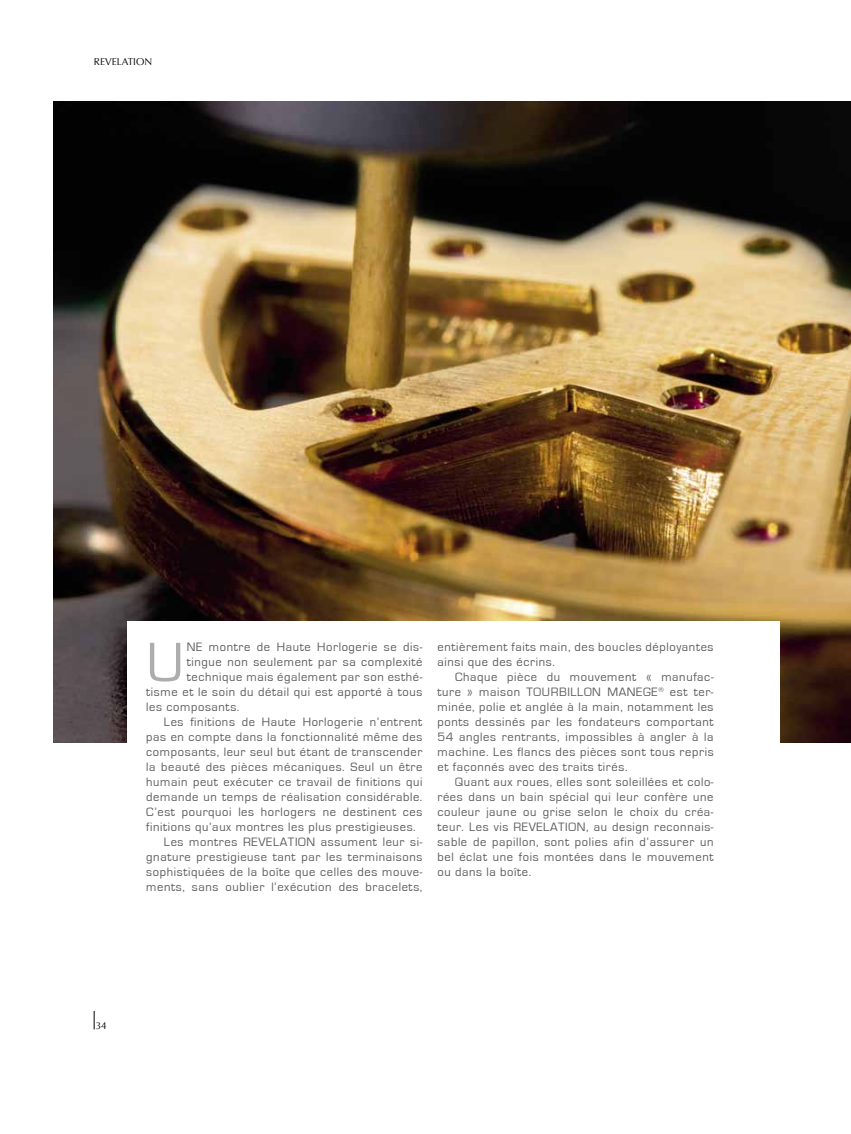
<style>
.page{position:relative;width:851px;height:1134px;background:#fff}
.page>*{position:absolute;margin:0;border:0;box-sizing:border-box;transform-origin:0 0}
.t1{font:57.5px "Eurostile";color:#aeacac}
.t2{font:12.5px/15px "Eurostile";letter-spacing:.05em;color:#5d5a59;text-align:justify}
.t3{font:10px "Optima";color:#000}
</style>
<div class="page">
<svg style="left:94px;top:1011px;width:1px;height:18px"></svg>
<img style="left:53px;top:101px;width:797px;height:642px">
<div style="left:128px;top:621px;width:652px;height:365px;background:#fff"></div>
<p class="t3" style="left:94px;top:56px;width:60px">REVELATION</p>
<h1 class="t1" style="left:146px;top:631px;width:39px">U</h1>
<p class="t2" style="left:187px;top:640px;width:237px">NE montre de Haute Horlogerie se dis-</p>
<p class="t2" style="left:187px;top:655px;width:237px">tingue non seulement par sa complexité</p>
<p class="t2" style="left:187px;top:670px;width:237px">technique mais également par son esthé-</p>
<p class="t2" style="left:146px;top:685px;width:277px">tisme et le soin du détail qui est apporté à tous</p>
<p class="t2" style="left:146px;top:700px;width:95px">les composants.</p>
<p class="t2" style="left:164px;top:715px;width:260px">Les finitions de Haute Horlogerie n’entrent</p>
<p class="t2" style="left:146px;top:730px;width:277px">pas en compte dans la fonctionnalité même des</p>
<p class="t2" style="left:146px;top:745px;width:277px">composants, leur seul but étant de transcender</p>
<p class="t2" style="left:146px;top:760px;width:277px">la beauté des pièces mécaniques. Seul un être</p>
<p class="t2" style="left:146px;top:775px;width:277px">humain peut exécuter ce travail de finitions qui</p>
<p class="t2" style="left:146px;top:790px;width:277px">demande un temps de réalisation considérable.</p>
<p class="t2" style="left:146px;top:805px;width:277px">C’est pourquoi les horlogers ne destinent ces</p>
<p class="t2" style="left:146px;top:820px;width:271px">finitions qu’aux montres les plus prestigieuses.</p>
<p class="t2" style="left:164px;top:835px;width:260px">Les montres REVELATION assument leur si-</p>
<p class="t2" style="left:146px;top:850px;width:277px">gnature prestigieuse tant par les terminaisons</p>
<p class="t2" style="left:146px;top:865px;width:277px">sophistiquées de la boîte que celles des mouve-</p>
<p class="t2" style="left:146px;top:880px;width:277px">ments, sans oublier l’exécution des bracelets,</p>
<p class="t2" style="left:437px;top:640px;width:277px">entièrement faits main, des boucles déployantes ainsi que des écrins.</p>
<p class="t2" style="left:437px;top:670px;width:277px;text-indent:18px">Chaque pièce du mouvement « manufac&shy;ture » maison TOURBILLON MANEGE<sup>®</sup> est ter&shy;minée, polie et anglée à la main, notamment les ponts dessinés par les fondateurs comportant 54 angles rentrants, impossibles à angler à la machine. Les flancs des pièces sont tous repris et façonnés avec des traits tirés.</p>
<p class="t2" style="left:437px;top:775px;width:277px;text-indent:18px">Quant aux roues, elles sont soleillées et colo&shy;rées dans un bain spécial qui leur confère une couleur jaune ou grise selon le choix du créa&shy;teur. Les vis REVELATION, au design reconnais&shy;sable de papillon, sont polies afin d’assurer un bel éclat une fois montées dans le mouvement ou dans la boîte.</p>
<p class="t3" style="left:96px;top:1020px;width:13px">34</p>
</div>
